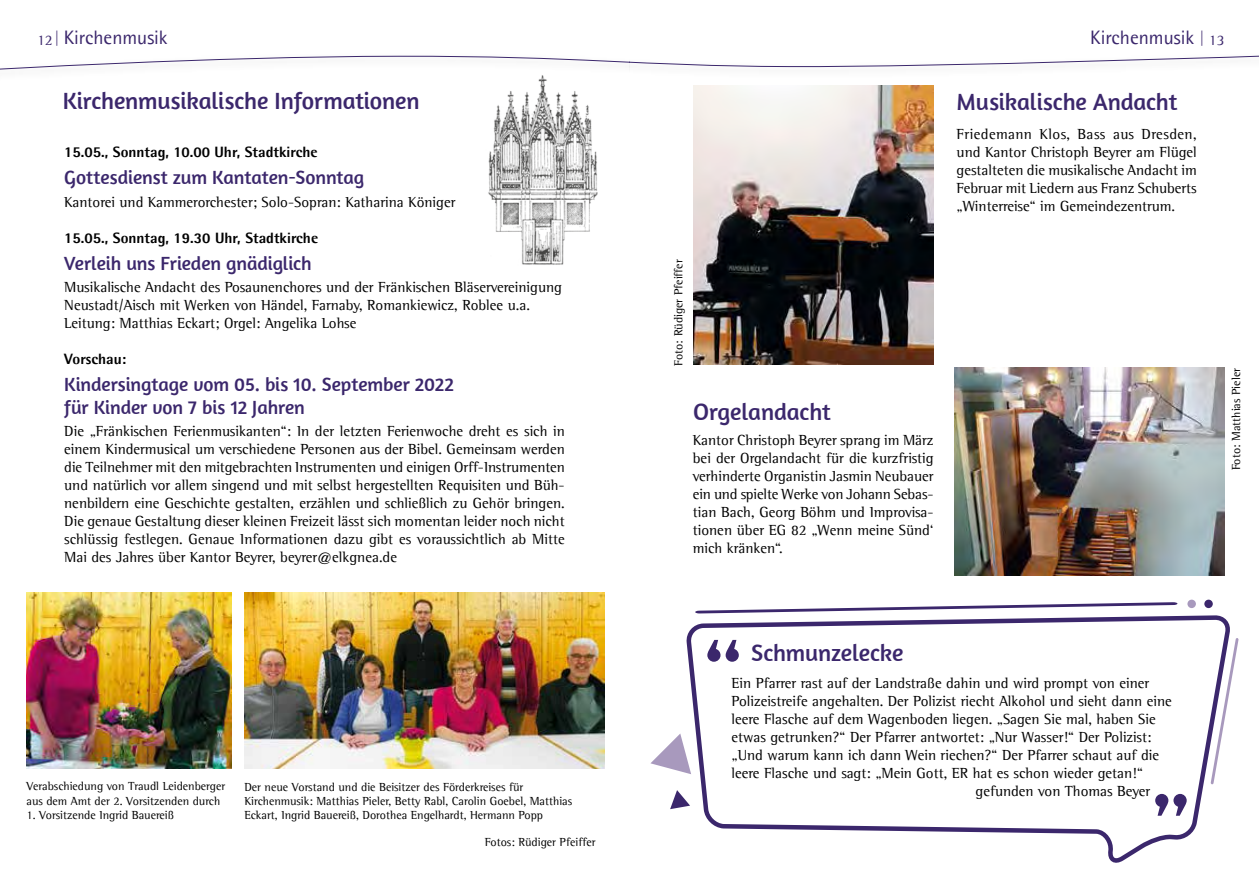
<style>
.page{position:relative;width:1259px;height:893px;background:#fff}
.page>*{position:absolute;margin:0;border:0;box-sizing:border-box;transform-origin:0 0}
.t1{font:24px "Amaranth";letter-spacing:-.005em;color:#3b276c}
.t2{font:19.5px/22.5px "Amaranth";letter-spacing:-.005em;color:#3b276c}
.t3{font:19.5px "Agfa Rotis Semisans";color:#3b276c}
.t4{font:15px/18px "Agfa Rotis Semi Serif";color:#000;text-align:justify}
.t5{font:800 15px "Agfa Rotis Semisans";color:#000}
.t6{font:12px/14.4px "Agfa Rotis Semi Serif";color:#000}
.s1{font-family:"Agfa Rotis Semi Serif";font-size:15px}
</style>
<div class="page">
<svg style="left:0;top:55px;width:1259px;height:15px"></svg>
<img style="left:693px;top:85px;width:240px;height:280px">
<img style="left:955px;top:367px;width:270px;height:208px">
<img style="left:27px;top:592px;width:205px;height:177px">
<img style="left:244px;top:592px;width:360px;height:177px">
<img style="left:488px;top:75px;width:110px;height:190px">
<svg style="left:686px;top:613px;width:543px;height:250px"></svg>
<svg style="left:1210px;top:638px;width:28px;height:146px"></svg>
<svg style="left:695px;top:602px;width:482px;height:11px"></svg>
<svg style="left:650px;top:733px;width:41px;height:41px"></svg>
<svg style="left:670px;top:790px;width:20px;height:19px"></svg>
<div style="left:1187px;top:600px;width:9px;height:8px;background:#a899bd;border-radius:50%"></div>
<div style="left:1204px;top:600px;width:8px;height:8px;background:#3b276c;border-radius:50%"></div>
<svg style="left:707px;top:640px;width:32px;height:22px"></svg>
<svg style="left:1155px;top:794px;width:31px;height:22px"></svg>
<h2 class="t3" style="left:37px;top:26px;width:132px"><span class="s1">12|</span> Kirchenmusik</h2>
<h2 class="t3" style="left:1090px;top:26px;width:136px">Kirchenmusik <span class="s1">| 13</span></h2>
<h1 class="t1" style="left:63px;top:86px;width:358px">Kirchenmusikalische Informationen</h1>
<p class="t5" style="left:64px;top:142px;width:255px">15.05., Sonntag, 10.00 Uhr, Stadtkirche</p>
<h2 class="t2" style="left:64px;top:166px;width:301px">Gottesdienst zum Kantaten-Sonntag</h2>
<p class="t4" style="left:64px;top:192px;width:393px">Kantorei und Kammerorchester; Solo-Sopran: Katharina Königer</p>
<p class="t5" style="left:64px;top:228px;width:255px">15.05., Sonntag, 19.30 Uhr, Stadtkirche</p>
<h2 class="t2" style="left:64px;top:251px;width:249px">Verleih uns Frieden gnädiglich</h2>
<p class="t4" style="left:64px;top:278px;width:499px;text-align:left">Musikalische Andacht des Posaunenchores und der Fränkischen Bläservereinigung<br>Neustadt/Aisch mit Werken von Händel, Farnaby, Romankiewicz, Roblee u.a.<br>Leitung: Matthias Eckart; Orgel: Angelika Lohse</p>
<p class="t5" style="left:64px;top:349px;width:64px">Vorschau:</p>
<h2 class="t2" style="left:64px;top:373px;width:391px">Kindersingtage vom 05. bis 10. September 2022 für Kinder von 7 bis 12 Jahren</h2>
<p class="t4" style="left:64px;top:422px;width:502px">Die „Fränkischen Ferienmusikanten“: In der letzten Ferienwoche dreht es sich in einem Kindermusical um verschiedene Personen aus der Bibel. Gemeinsam werden die Teilnehmer mit den mitgebrachten Instrumenten und einigen Orff-Instrumenten und natürlich vor allem singend und mit selbst hergestellten Requisiten und Büh&shy;nenbildern eine Geschichte gestalten, erzählen und schließlich zu Gehör bringen.<br>Die genaue Gestaltung dieser kleinen Freizeit lässt sich momentan leider noch nicht schlüssig festlegen. Genaue Informationen dazu gibt es voraussichtlich ab Mitte Mai des Jahres über Kantor Beyrer, beyrer@elkgnea.de</p>
<p class="t6" style="left:671px;top:366px;width:108px;rotate:-90deg">Foto: Rüdiger Pfeiffer</p>
<h1 class="t1" style="left:693px;top:398px;width:139px">Orgelandacht</h1>
<p class="t4" style="left:693px;top:431px;width:242px">Kantor Christoph Beyrer sprang im März bei der Orgelandacht für die kurzfristig verhinderte Organistin Jasmin Neubauer ein und spielte Werke von Johann Sebas&shy;tian Bach, Georg Böhm und Improvisa&shy;tionen über EG 82 „Wenn meine Sünd‘ mich kränken“.</p>
<h1 class="t1" style="left:956px;top:88px;width:222px">Musikalische Andacht</h1>
<p class="t4" style="left:956px;top:125px;width:242px">Friedemann Klos, Bass aus Dresden, und Kantor Christoph Beyrer am Flügel gestalteten die musikalische Andacht im Februar mit Liedern aus Franz Schuberts „Winterreise“ im Gemeindezentrum.</p>
<p class="t6" style="left:1228px;top:470px;width:104px;rotate:-90deg">Foto: Matthias Pieler</p>
<p class="t6" style="left:27px;top:779px;width:200px">Verabschiedung von Traudl Leidenberger aus dem Amt der 2. Vorsitzenden durch</p>
<p class="t6" style="left:27px;top:808px;width:149px">1. Vorsitzende Ingrid Bauereiß</p>
<p class="t6" style="left:244px;top:779px;width:329px">Der neue Vorstand und die Beisitzer des Förderkreises für<br>Kirchenmusik: Matthias Pieler, Betty Rabl, Carolin Goebel, Matthias<br>Eckart, Ingrid Bauereiß, Dorothea Engelhardt, Hermann Popp</p>
<p class="t6" style="left:485px;top:835px;width:112px">Fotos: Rüdiger Pfeiffer</p>
<h1 class="t1" style="left:751px;top:639px;width:154px">Schmunzelecke</h1>
<p class="t4" style="left:731px;top:674px;width:419px">Ein Pfarrer rast auf der Landstraße dahin und wird prompt von einer</p>
<p class="t4" style="left:731px;top:692px;width:442px">Polizeistreife angehalten. Der Polizist riecht Alkohol und sieht dann eine</p>
<p class="t4" style="left:731px;top:710px;width:425px">leere Flasche auf dem Wagenboden liegen. „Sagen Sie mal, haben Sie</p>
<p class="t4" style="left:731px;top:728px;width:421px">etwas getrunken?“ Der Pfarrer antwortet: „Nur Wasser!“ Der Polizist:</p>
<p class="t4" style="left:731px;top:746px;width:429px">„Und warum kann ich dann Wein riechen?“ Der Pfarrer schaut auf die</p>
<p class="t4" style="left:731px;top:764px;width:413px">leere Flasche und sagt: „Mein Gott, ER hat es schon wieder getan!“</p>
<p class="t4" style="left:975px;top:782px;width:176px">gefunden von Thomas Beyer</p>
</div>
